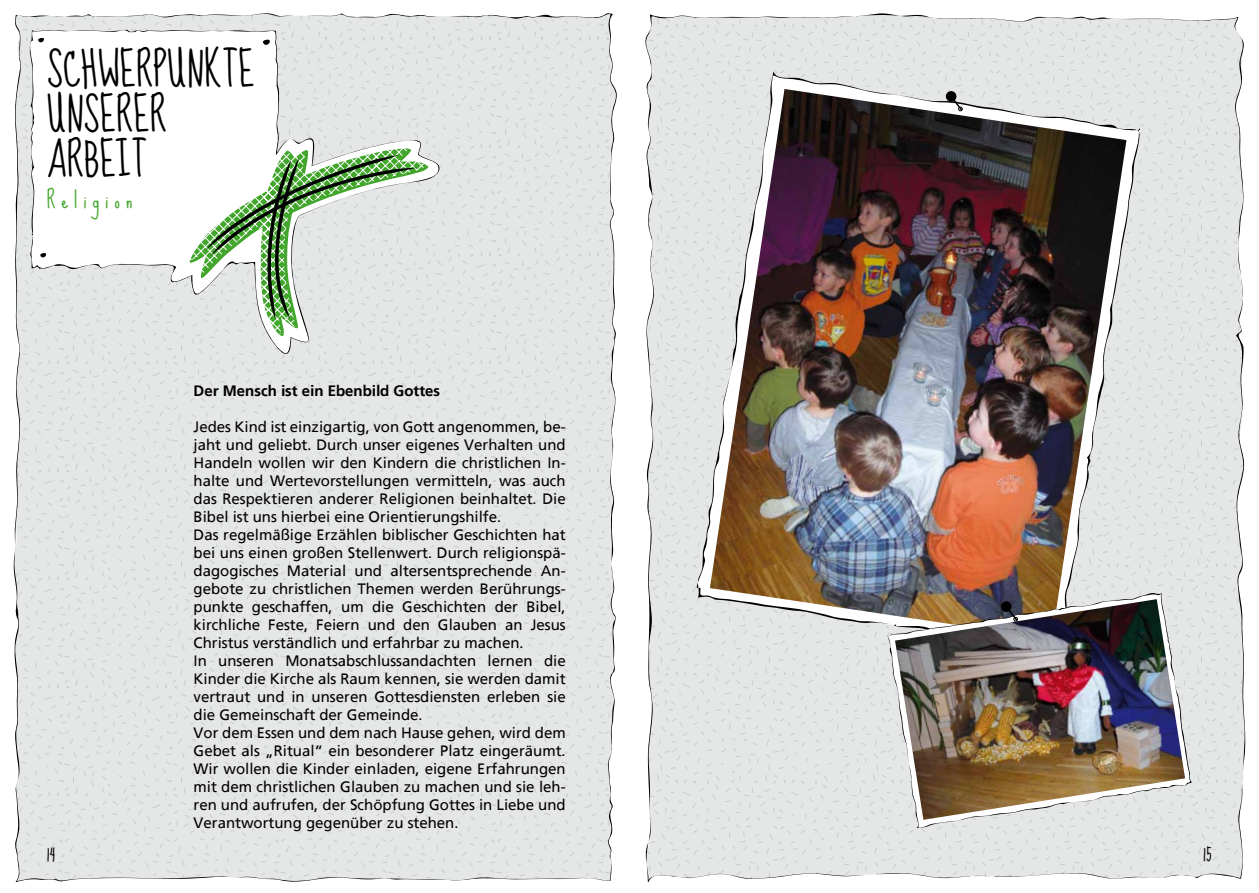
<style>
.page{position:relative;width:1259px;height:893px;background:#fff}
.page>*{position:absolute;margin:0;border:0;box-sizing:border-box;transform-origin:0 0}
.t1{font:37.5px/45px "Sue Ellen Francisco";color:#000}
.t2{font:19.5px "Sue Ellen Francisco";letter-spacing:.3em;color:#41a62b}
.t3{font:16.5px "Sue Ellen Francisco";color:#000}
.t4{font:15px/18px "Frutiger Linotype";color:#000}
.t5{font:700 15px "Frutiger Linotype";color:#000}
</style>
<div class="page">
<img style="left:645px;top:13px;width:601px;height:869px">
<svg style="left:13px;top:13px;width:604px;height:868px;background:#e3e5e4"></svg>
<h1 class="t1" style="left:47px;top:50px;width:209px">SCHWERPUNKTE<br>UNSERER<br>ARBEIT</h1>
<h2 class="t2" style="left:47px;top:190px;width:87px">RELIGION</h2>
<p class="t5" style="left:193px;top:382px;width:248px">Der Mensch ist ein Ebenbild Gottes</p>
<p class="t4" style="left:193px;top:418px;width:374px">Jedes Kind ist einzigartig, von Gott angenommen, be&shy;jaht und geliebt. Durch unser eigenes Verhalten und Handeln wollen wir den Kindern die christlichen In&shy;halte und Wertevorstellungen vermitteln, was auch das Respektieren anderer Religionen beinhaltet. Die Bibel ist uns hierbei eine Orientierungshilfe.<br>Das regelmäßige Erzählen biblischer Geschichten hat bei uns einen großen Stellenwert. Durch religionspä&shy;dagogisches Material und altersentsprechende An&shy;gebote zu christlichen Themen werden Berührungs&shy;punkte geschaffen, um die Geschichten der Bibel, kirchliche Feste, Feiern und den Glauben an Jesus Christus verständlich und erfahrbar zu machen.<br>In unseren Monatsabschlussandachten lernen die Kinder die Kirche als Raum kennen, sie werden damit vertraut und in unseren Gottesdiensten erleben sie die Gemeinschaft der Gemeinde.<br>Vor dem Essen und dem nach Hause gehen, wird dem Gebet als „Ritual“ ein besonderer Platz eingeräumt.<br>Wir wollen die Kinder einladen, eigene Erfahrungen mit dem christlichen Glauben zu machen und sie leh&shy;ren und aufrufen, der Schöpfung Gottes in Liebe und Verantwortung gegenüber zu stehen.</p>
<p class="t3" style="left:47px;top:846px;width:10px">14</p>
<p class="t3" style="left:1203px;top:846px;width:10px">15</p>
</div>
